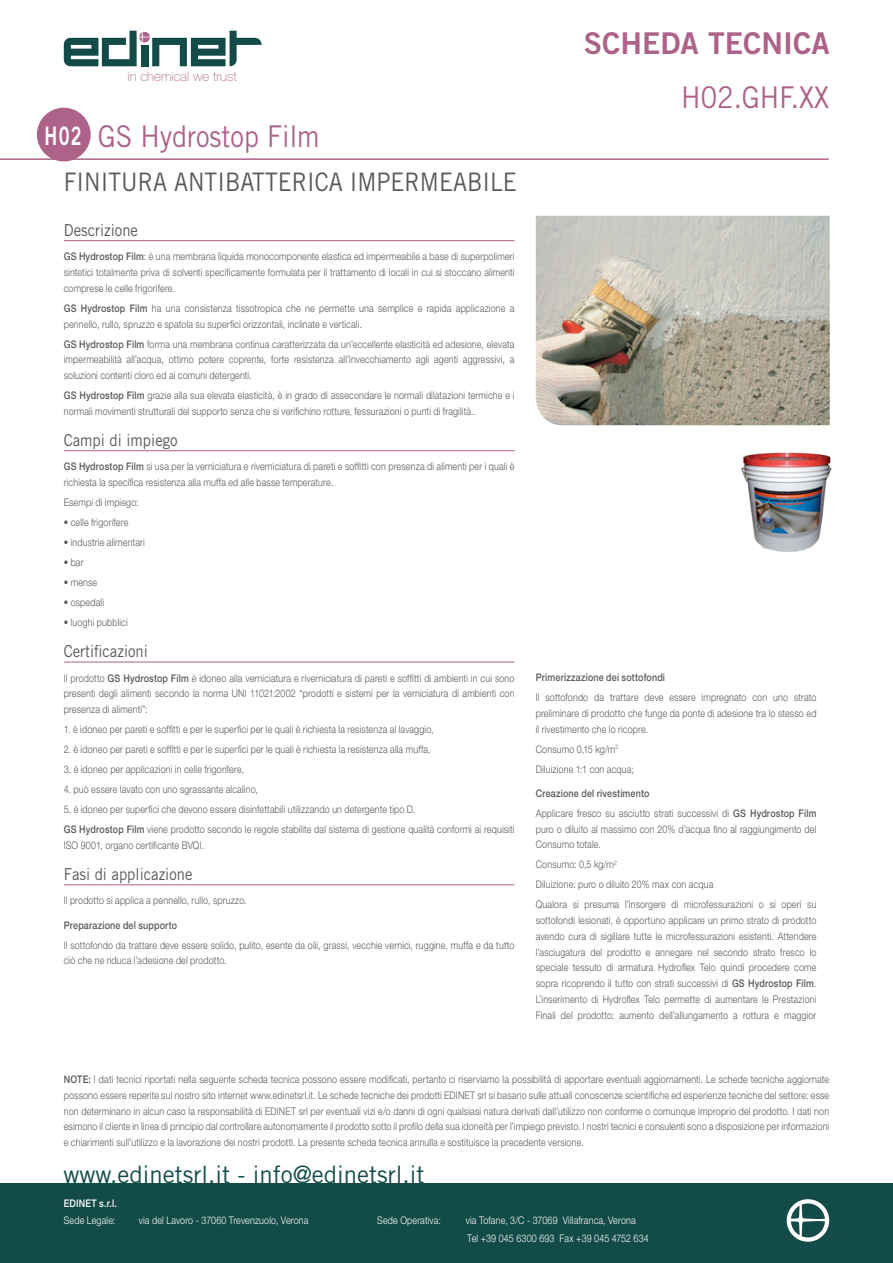
<style>
.page{position:relative;width:893px;height:1263px;background:#fff}
.page>*{position:absolute;margin:0;border:0;box-sizing:border-box;transform-origin:0 0}
.ProductTitle{font:30px "Trade Gothic";color:#ad6289;scale:.9 1}
.t1{font:30px "Trade Gothic Bold Two";color:#ad6289}
.Subtitle{font:25.5px "Trade Gothic";color:#57585a;scale:.9 1}
.t2{font:25.5px "Trade Gothic Bold Two";color:#fff;scale:.7 1}
.t3{font:24px "Trade Gothic";color:#124b47}
.Small_heading{font:16.5px "Trade Gothic";color:#57585a;scale:.9 1}
.t4{font:100 13.2px "Helvetica Neue LT Std";color:#ad638a}
.BodyCopy{font:300 10.5px/15.8px "Helvetica Neue LT Std";letter-spacing:.02em;color:#57585a;text-align:justify;scale:.85 1}
.t5{font:300 10.5px/17.7px "Helvetica Neue LT Std";letter-spacing:.02em;color:#fff;scale:.85 1}
.Sub_Sub_Head{font:500 10.5px "Helvetica Neue LT Std";letter-spacing:.02em;color:#57585a;scale:.85 1}
.t6{font:500 10.5px "Helvetica Neue LT Std";letter-spacing:.02em;color:#fff;scale:.85 1}
.s1{font-weight:500}
</style>
<div class="page">
<hr style="left:0;top:158px;width:829px;height:2px;background:#ad6289">
<div style="left:37px;top:108px;width:54px;height:53px;background:#ad6289;border-radius:50%"></div>
<img style="left:536px;top:216px;width:294px;height:209px">
<img style="left:741px;top:452px;width:91px;height:100px">
<div style="left:0;top:1183px;width:893px;height:80px;background:#124b47"></div>
<svg style="left:787px;top:1199px;width:42px;height:43px"></svg>
<svg style="left:64px;top:31px;width:197px;height:35px"></svg>
<div style="left:141px;top:45px;width:7px;height:21px;background:#124b47"></div>
<hr style="left:64px;top:240px;width:450px;height:1px;background:#ad6289">
<hr style="left:64px;top:450px;width:450px;height:1px;background:#ad6289">
<hr style="left:64px;top:662px;width:450px;height:1px;background:#ad6289">
<hr style="left:64px;top:884px;width:450px;height:1px;background:#ad6289">
<p class="t4" style="left:128px;top:69px;width:111px">in chemical we trust</p>
<p class="ProductTitle" style="left:98px;top:118px;width:248px">GS Hydrostop Film</p>
<p class="Subtitle" style="left:64px;top:166px;width:505px">FINITURA ANTIBATTERICA IMPERMEABILE</p>
<p class="Small_heading" style="left:64px;top:220px;width:84px">Descrizione</p>
<p class="BodyCopy" style="left:64px;top:248px;width:532px"><span class="s1">GS Hydrostop Film</span>: è una membrana liquida monocomponente elastica ed impermeabile a base di superpolimeri sintetici totalmente priva di solventi specificamente formulata per il trattamento di locali in cui si stoccano alimenti comprese le celle frigorifere.</p>
<p class="BodyCopy" style="left:64px;top:300px;width:532px"><span class="s1">GS Hydrostop Film</span> ha una consistenza tissotropica che ne permette una semplice e rapida applicazione a pennello, rullo, spruzzo e spatola su superfici orizzontali, inclinate e verticali.</p>
<p class="BodyCopy" style="left:64px;top:336px;width:532px"><span class="s1">GS Hydrostop Film</span> forma una membrana continua caratterizzata da un’eccellente elasticità ed adesione, elevata impermeabilità all’acqua, ottimo potere coprente, forte resistenza all’invecchiamento agli agenti aggressivi, a soluzioni contenti cloro ed ai comuni detergenti.</p>
<p class="BodyCopy" style="left:64px;top:387px;width:532px"><span class="s1">GS Hydrostop Film</span> grazie alla sua elevata elasticità, è in grado di assecondare le normali dilatazioni termiche e i normali movimenti strutturali del supporto senza che si verifichino rotture, fessurazioni o punti di fragilità..</p>
<p class="Small_heading" style="left:64px;top:430px;width:128px">Campi di impiego</p>
<p class="BodyCopy" style="left:64px;top:458px;width:532px"><span class="s1">GS Hydrostop Film</span> si usa per la verniciatura e riverniciatura di pareti e soffitti con presenza di alimenti per i quali è richiesta la specifica resistenza alla muffa ed alle basse temperature.</p>
<p class="BodyCopy" style="left:64px;top:494px;width:90px">Esempi di impiego:</p>
<p class="BodyCopy" style="left:64px;top:514px;width:77px">• celle frigorifere</p>
<p class="BodyCopy" style="left:64px;top:534px;width:97px">• industrie alimentari</p>
<p class="BodyCopy" style="left:64px;top:554px;width:25px">• bar</p>
<p class="BodyCopy" style="left:64px;top:574px;width:41px">• mense</p>
<p class="BodyCopy" style="left:64px;top:594px;width:49px">• ospedali</p>
<p class="BodyCopy" style="left:64px;top:614px;width:77px">• luoghi pubblici</p>
<p class="Small_heading" style="left:64px;top:641px;width:95px">Certificazioni</p>
<p class="BodyCopy" style="left:64px;top:670px;width:532px">Il prodotto <span class="s1">GS Hydrostop Film</span> è idoneo alla verniciatura e riverniciatura di pareti e soffitti di ambienti in cui sono presenti degli alimenti secondo la norma UNI 11021:2002 “prodotti e sistemi per la verniciatura di ambienti con presenza di alimenti”:</p>
<p class="BodyCopy" style="left:64px;top:721px;width:437px">1. è idoneo per pareti e soffitti e per le superfici per le quali è richiesta la resistenza al lavaggio,</p>
<p class="BodyCopy" style="left:64px;top:741px;width:433px">2. è idoneo per pareti e soffitti e per le superfici per le quali è richiesta la resistenza alla muffa,</p>
<p class="BodyCopy" style="left:64px;top:761px;width:214px">3. è idoneo per applicazioni in celle frigorifere,</p>
<p class="BodyCopy" style="left:64px;top:781px;width:230px">4. può essere lavato con uno sgrassante alcalino,</p>
<p class="BodyCopy" style="left:64px;top:801px;width:415px">5. è idoneo per superfici che devono essere disinfettabili utilizzando un detergente tipo D.</p>
<p class="BodyCopy" style="left:64px;top:821px;width:532px"><span class="s1">GS Hydrostop Film</span> viene prodotto secondo le regole stabilite dal sistema di gestione qualità conformi ai requisiti<br>ISO 9001, organo certificante BVQI.</p>
<p class="Small_heading" style="left:64px;top:864px;width:145px">Fasi di applicazione</p>
<p class="BodyCopy" style="left:64px;top:893px;width:217px">Il prodotto si applica a pennello, rullo, spruzzo.</p>
<p class="Sub_Sub_Head" style="left:64px;top:919px;width:135px">Preparazione del supporto</p>
<p class="BodyCopy" style="left:64px;top:937px;width:532px">Il sottofondo da trattare deve essere solido, pulito, esente da olii, grassi, vecchie vernici, ruggine, muffa e da tutto ciò che ne riduca l’adesione del prodotto.</p>
<p class="t2" style="left:45px;top:120px;width:55px">H02</p>
<h1 class="t1" style="left:584px;top:25px;width:247px">SCHEDA TECNICA</h1>
<p class="ProductTitle" style="left:681px;top:79px;width:166px">H02.GHF.XX</p>
<p class="Sub_Sub_Head" style="left:536px;top:671px;width:154px">Primerizzazione dei sottofondi</p>
<p class="BodyCopy" style="left:536px;top:689px;width:332px">Il sottofondo da trattare deve essere impregnato con uno strato preliminare di prodotto che funge da ponte di adesione tra lo stesso ed il rivestimento che lo ricopre.</p>
<p class="BodyCopy" style="left:536px;top:741px;width:99px">Consumo 0,15 kg/m<sup>2</sup></p>
<p class="BodyCopy" style="left:536px;top:761px;width:117px">Diluizione 1:1 con acqua;</p>
<p class="Sub_Sub_Head" style="left:536px;top:787px;width:135px">Creazione del rivestimento</p>
<p class="BodyCopy" style="left:536px;top:805px;width:332px">Applicare fresco su asciutto strati successivi di <span class="s1">GS Hydrostop Film </span>puro o diluito al massimo con 20% d’acqua fino al raggiungimento del Consumo totale.</p>
<p class="BodyCopy" style="left:536px;top:857px;width:97px">Consumo: 0,5 kg/m<sup>2</sup></p>
<p class="BodyCopy" style="left:536px;top:877px;width:210px">Diluizione: puro o diluito 20% max con acqua</p>
<p class="BodyCopy" style="left:536px;top:897px;width:332px">Qualora si presuma l’insorgere di microfessurazioni o si operi su sottofondi lesionati, è opportuno applicare un primo strato di prodotto avendo cura di sigillare tutte le microfessurazioni esistenti. Attendere l’asciugatura del prodotto e annegare nel secondo strato fresco lo speciale tessuto di armatura Hydroflex Telo quindi procedere come sopra ricoprendo il tutto con strati successivi di <span class="s1">GS Hydrostop Film</span>.<br>L’inserimento di Hydroflex Telo permette di aumentare le Prestazioni Finali del prodotto: aumento dell’allungamento a rottura e maggior</p>
<p class="BodyCopy" style="left:64px;top:1071px;width:902px"><span class="s1">NOTE:</span> I dati tecnici riportati nella seguente scheda tecnica possono essere modificati, pertanto ci riserviamo la possibilità di apportare eventuali aggiornamenti. Le schede tecniche aggiornate possono essere reperite sul nostro sito internet www.edinetsrl.it. Le schede tecniche dei prodotti EDINET srl si basano sulle attuali conoscenze scientifiche ed esperienze tecniche del settore: esse non determinano in alcun caso la responsabilità di EDINET srl per eventuali vizi e/o danni di ogni qualsiasi natura derivati dall’utilizzo non conforme o comunque improprio del prodotto. I dati non esimono il cliente in linea di principio dal controllare autonomamente il prodotto sotto il profilo della sua idoneità per l’impiego previsto. I nostri tecnici e consulenti sono a disposizione per informazioni e chiarimenti sull’utilizzo e la lavorazione dei nostri prodotti. La presente scheda tecnica annulla e sostituisce la precedente versione.</p>
<h3 class="t3" style="left:63px;top:1160px;width:363px">www.edinetsrl.it - info@edinetsrl.it</h3>
<p class="t6" style="left:64px;top:1197px;width:64px">EDINET s.r.l.</p>
<p class="t5" style="left:64px;top:1212px;width:62px">Sede Legale:</p>
<p class="t5" style="left:139px;top:1212px;width:201px">via del Lavoro - 37060 Trevenzuolo, Verona</p>
<p class="t5" style="left:377px;top:1212px;width:76px">Sede Operativa:</p>
<p class="t5" style="left:466px;top:1212px;width:217px">via Tofane, 3/C - 37069 Villafranca, Verona<br>Tel +39 045 6300 693 Fax +39 045 4752 634</p>
</div>
